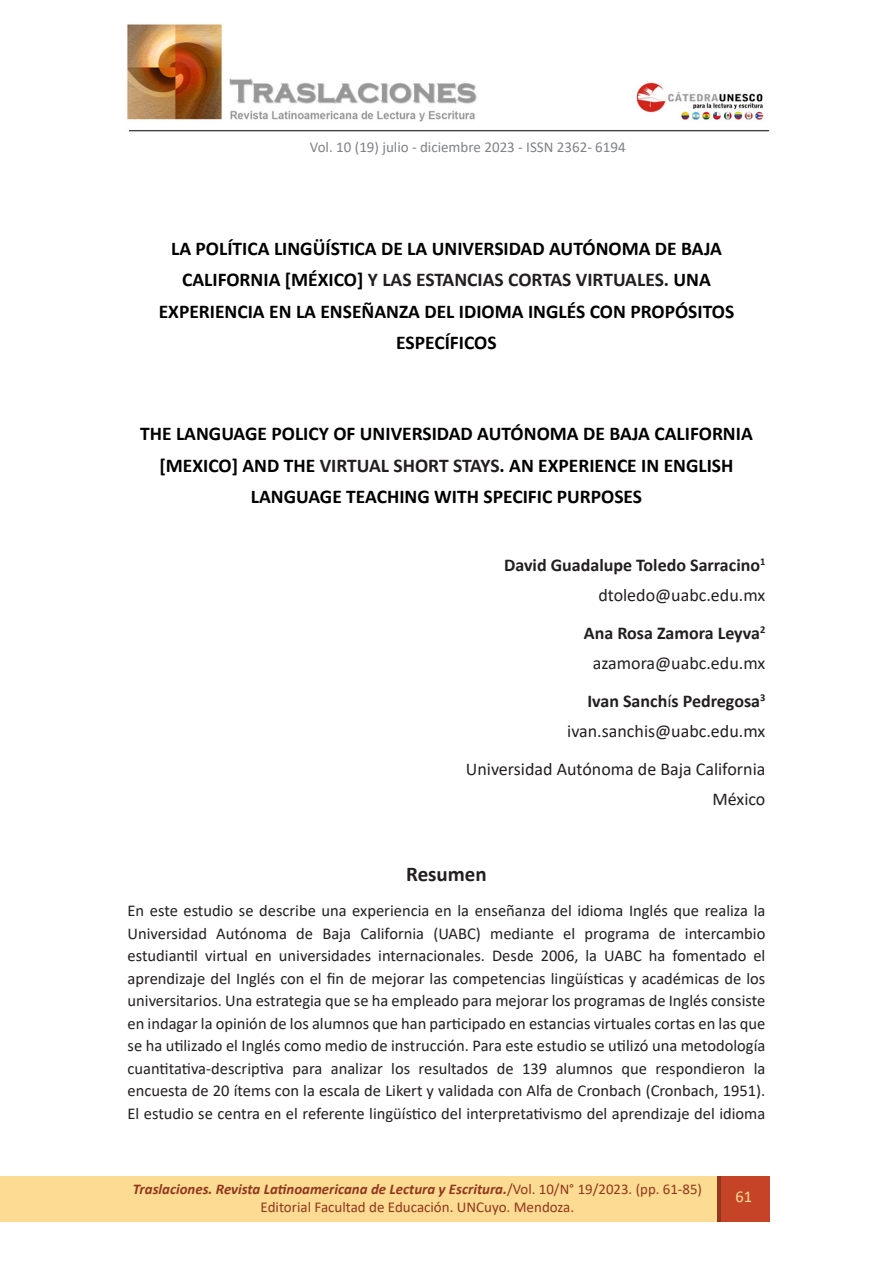
<style>
.page{position:relative;width:893px;height:1263px;background:#fff}
.page>*{position:absolute;margin:0;border:0;box-sizing:border-box;transform-origin:0 0}
.Titulo{font:700 21px "Calibri";color:#231f20}
.Título_Principal{font:700 19.5px/31.5px "Calibri";color:#000;text-align:center}
.t1{font:18px "Calibri";color:#231f20}
.t2{font:700 18px "Calibri";color:#231f20}
.Resumen{font:16.5px/22.5px "Calibri";color:#231f20;text-align:justify}
.t3{font:16.5px "Calibri";color:#fcdb92}
.t4{font:15px "Calibri";color:#91371e}
.t5{font:15px "Calibri";color:#808285}
.t6{font:italic 700 14.85px "Calibri";color:#91371e}
.s1{color:#231f20}
.s2{font-weight:400}
.s3{font-weight:400;font-style:normal}
</style>
<div class="page">
<img style="left:127px;top:24px;width:643px;height:108px">
<div style="left:718px;top:1176px;width:52px;height:46px;background:#c54427"></div>
<div style="left:0;top:1176px;width:719px;height:46px;background:#fcdb92"></div>
<hr style="left:718px;top:1176px;width:3px;height:46px;background:#91371e">
<p class="t5" style="left:310px;top:136px;width:317px">Vol. 10 (19) julio - diciembre 2023 - ISSN 2362- 6194</p>
<p class="Título_Principal" style="left:159px;top:232px;width:577px">LA POLÍTICA LINGÜÍSTICA DE LA UNIVERSIDAD AUTÓNOMA DE BAJA CALIFORNIA [MÉXICO] <span class="s1">Y LAS ESTANCIAS CORTAS VIRTUALES.</span> UNA EXPERIENCIA EN LA ENSEÑANZA DEL IDIOMA INGLÉS CON PROPÓSITOS ESPECÍFICOS</p>
<p class="Título_Principal" style="left:140px;top:418px;width:614px">THE LANGUAGE POLICY OF UNIVERSIDAD AUTÓNOMA DE BAJA CALIFORNIA [MEXICO] AND THE <span class="s1">VIRTUAL SHORT STAYS</span>. AN EXPERIENCE IN ENGLISH<br>LANGUAGE TEACHING WITH SPECIFIC PURPOSES</p>
<p class="t2" style="left:504px;top:552px;width:263px">David Guadalupe Toledo Sarracino<sup>1</sup></p>
<p class="t1" style="left:598px;top:582px;width:169px">dtoledo@uabc.edu.mx</p>
<p class="t2" style="left:584px;top:620px;width:183px">Ana Rosa Zamora Leyva<sup>2</sup></p>
<p class="t1" style="left:593px;top:650px;width:174px">azamora@uabc.edu.mx</p>
<p class="t2" style="left:587px;top:688px;width:179px">Ivan Sanch<span class="s2">í</span>s Pedregosa<sup>3</sup></p>
<p class="t1" style="left:567px;top:718px;width:200px">ivan.sanchis@uabc.edu.mx</p>
<p class="t1" style="left:466px;top:757px;width:301px">Universidad Autónoma de Baja California</p>
<p class="t1" style="left:712px;top:786px;width:54px">México</p>
<p class="Titulo" style="left:406px;top:859px;width:82px">Resumen</p>
<p class="Resumen" style="left:128px;top:899px;width:639px">En este estudio se describe una experiencia en la enseñanza del idioma Inglés que realiza la Universidad Autónoma de Baja California (UABC) mediante el programa de intercambio estudiantil virtual en universidades internacionales. Desde 2006, la UABC ha fomentado el aprendizaje del Inglés con el fin de mejorar las competencias lingüísticas y académicas de los universitarios. Una estrategia que se ha empleado para mejorar los programas de Inglés consiste en indagar la opinión de los alumnos que han participado en estancias virtuales cortas en las que se ha utilizado el Inglés como medio de instrucción. Para este estudio se utilizó una metodología cuantitativa-descriptiva para analizar los resultados de 139 alumnos que respondieron la encuesta de 20 ítems con la escala de Likert y validada con Alfa de Cronbach (Cronbach, 1951).<br>El estudio se centra en el referente lingüístico del interpretativismo del aprendizaje del idioma</p>
<p class="t6" style="left:133px;top:1179px;width:571px">Traslaciones. Revista Latinoamericana de Lectura y Escritura.<span class="s3">/Vol. 10/N° 19/2023. (pp. 61-85)</span></p>
<p class="t4" style="left:261px;top:1197px;width:315px">Editorial Facultad de Educación. UNCuyo. Mendoza.</p>
<p class="t3" style="left:736px;top:1185px;width:18px">61</p>
</div>
